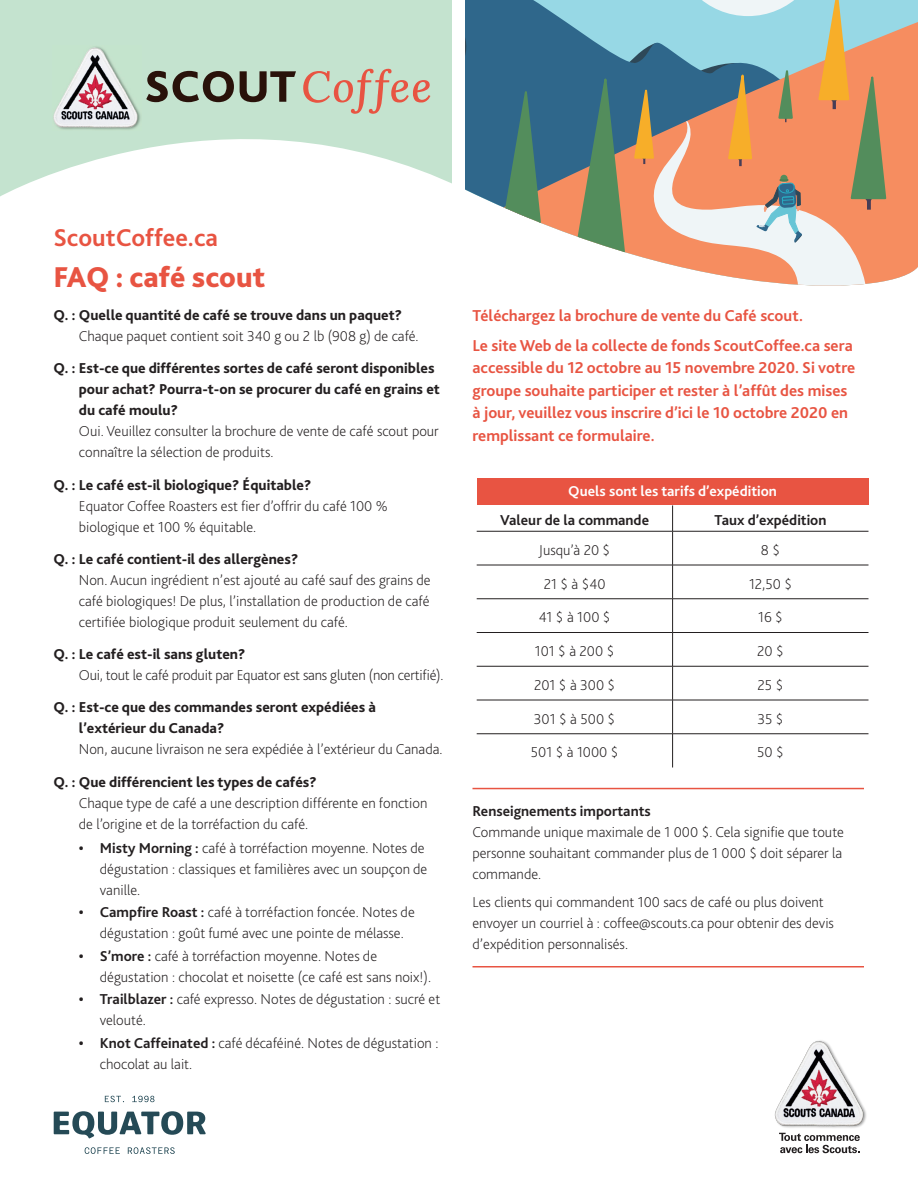
<style>
.page{position:relative;width:918px;height:1188px;background:#fff}
.page>*{position:absolute;margin:0;border:0;box-sizing:border-box;transform-origin:0 0}
.t1{font:800 30px "Bliss 2";color:#e85442}
.t2{font:700 25.5px "Bliss 2";color:#e85442}
.t3{font:700 16.5px/22.5px "Bliss 2";color:#e85442}
.indented{font:200 15px/21px "Bliss 2";color:#231f20}
.t4{font:800 15px/21px "Bliss 2";color:#231f20}
.t5{font:700 15px "Bliss 2";color:#231f20}
.t6{font:700 15px "Bliss 2";color:#fff}
.s1{font-weight:700}
</style>
<div class="page">
<div style="left:477px;top:478px;width:391px;height:27px;background:#e85442"></div>
<svg style="left:672px;top:505px;width:1px;height:26px"></svg>
<hr style="left:477px;top:531px;width:196px;height:1px;background:#231f20">
<hr style="left:673px;top:531px;width:195px;height:1px;background:#231f20">
<hr style="left:672px;top:531px;width:1px;height:34px;background:#231f20">
<hr style="left:477px;top:565px;width:196px;height:1px;background:#231f20">
<hr style="left:673px;top:565px;width:195px;height:1px;background:#231f20">
<hr style="left:672px;top:565px;width:1px;height:34px;background:#231f20">
<hr style="left:477px;top:599px;width:196px;height:1px;background:#231f20">
<hr style="left:673px;top:599px;width:195px;height:1px;background:#231f20">
<hr style="left:672px;top:599px;width:1px;height:33px;background:#231f20">
<hr style="left:477px;top:632px;width:196px;height:1px;background:#231f20">
<hr style="left:673px;top:632px;width:195px;height:1px;background:#231f20">
<hr style="left:672px;top:633px;width:1px;height:33px;background:#231f20">
<hr style="left:477px;top:666px;width:196px;height:1px;background:#231f20">
<hr style="left:673px;top:666px;width:195px;height:1px;background:#231f20">
<hr style="left:672px;top:666px;width:1px;height:34px;background:#231f20">
<hr style="left:477px;top:700px;width:196px;height:1px;background:#231f20">
<hr style="left:673px;top:700px;width:195px;height:1px;background:#231f20">
<hr style="left:672px;top:700px;width:1px;height:34px;background:#231f20">
<hr style="left:477px;top:734px;width:196px;height:1px;background:#231f20">
<hr style="left:673px;top:734px;width:195px;height:1px;background:#231f20">
<hr style="left:672px;top:734px;width:1px;height:34px;background:#231f20">
<svg style="left:105px;top:1096px;width:19px;height:6px"></svg>
<svg style="left:132px;top:1096px;width:23px;height:6px"></svg>
<svg style="left:85px;top:1147px;width:35px;height:7px"></svg>
<svg style="left:128px;top:1147px;width:47px;height:7px"></svg>
<svg style="left:54px;top:1111px;width:152px;height:28px"></svg>
<img style="left:774px;top:1040px;width:93px;height:93px">
<svg style="left:779px;top:1133px;width:81px;height:20px"></svg>
<svg style="left:0;top:0;width:452px;height:197px;fill:#c4e3cf"></svg>
<svg style="left:146px;top:71px;width:150px;height:31px;background:#7e8576"></svg>
<svg style="left:303px;top:69px;width:127px;height:45px;background:#cbc3af"></svg>
<img style="left:53px;top:46px;width:89px;height:85px">
<svg style="left:543px;top:15px;width:375px;height:266px;background:#bd907f"></svg>
<svg style="left:465px;top:0;width:78px;height:224px;background:#44778d"></svg>
<svg style="left:567px;top:0;width:320px;height:286px"></svg>
<hr style="left:472px;top:788px;width:392px;height:1px;background:#e85442">
<hr style="left:472px;top:966px;width:392px;height:2px;background:#e85442">
<p class="t2" style="left:53px;top:221px;width:166px">ScoutCoffee.ca</p>
<p class="t1" style="left:53px;top:259px;width:213px">FAQ : café scout</p>
<p class="t4" style="left:53px;top:304px;width:350px">Q. : Quelle quantité de café se trouve dans un paquet?</p>
<p class="indented" style="left:79px;top:325px;width:341px">Chaque paquet contient soit 340 g ou 2 lb (908 g) de café.</p>
<p class="t4" style="left:79px;top:357px;width:363px;text-indent:-26px">Q. : Est-ce que différentes sortes de café seront disponibles pour achat? Pourra-t-on se procurer du café en grains et du café moulu?</p>
<p class="indented" style="left:79px;top:420px;width:361px">Oui. Veuillez consulter la brochure de vente de café scout pour connaître la sélection de produits.</p>
<p class="t4" style="left:53px;top:474px;width:260px">Q. : Le café est-il biologique? Équitable?</p>
<p class="indented" style="left:79px;top:495px;width:310px">Equator Coffee Roasters est fier d’offrir du café 100 % biologique et 100 % équitable.</p>
<p class="t4" style="left:53px;top:548px;width:247px">Q. : Le café contient-il des allergènes?</p>
<p class="indented" style="left:79px;top:569px;width:353px;text-align:justify">Non. Aucun ingrédient n’est ajouté au café sauf des grains de café biologiques! De plus, l’installation de production de café certifiée biologique produit seulement du café.</p>
<p class="t4" style="left:53px;top:643px;width:194px">Q. : Le café est-il sans gluten?</p>
<p class="indented" style="left:79px;top:664px;width:366px">Oui, tout le café produit par Equator est sans gluten (non certifié).</p>
<p class="t4" style="left:79px;top:696px;width:299px;text-indent:-26px">Q. : Est-ce que des commandes seront expédiées à l’extérieur du Canada?</p>
<p class="indented" style="left:79px;top:738px;width:365px">Non, aucune livraison ne sera expédiée à l’extérieur du Canada.</p>
<p class="t4" style="left:53px;top:771px;width:265px">Q. : Que différencient les types de cafés?</p>
<p class="indented" style="left:79px;top:792px;width:350px">Chaque type de café a une description différente en fonction de l’origine et de la torréfaction du café.</p>
<p class="indented" style="left:100px;top:837px;width:329px;text-indent:-21px"><span class="s1">• Misty Morning :</span> café à torréfaction moyenne. Notes de dégustation : classiques et familières avec un soupçon de vanille.</p>
<p class="indented" style="left:100px;top:901px;width:316px;text-indent:-21px"><span class="s1">• Campfire Roast :</span> café à torréfaction foncée. Notes de dégustation : goût fumé avec une pointe de mélasse.</p>
<p class="indented" style="left:100px;top:945px;width:333px;text-indent:-21px"><span class="s1">• S’more :</span> café à torréfaction moyenne. Notes de dégustation : chocolat et noisette (ce café est sans noix!).</p>
<p class="indented" style="left:100px;top:988px;width:342px;text-indent:-21px"><span class="s1">• Trailblazer :</span> café expresso. Notes de dégustation : sucré et velouté.</p>
<p class="indented" style="left:100px;top:1032px;width:340px;text-indent:-21px"><span class="s1">• Knot Caffeinated :</span> café décaféiné. Notes de dégustation : chocolat au lait.</p>
<p class="t3" style="left:472px;top:304px;width:332px">Téléchargez la brochure de vente du Café scout.</p>
<p class="t3" style="left:472px;top:333px;width:384px">Le site Web de la collecte de fonds ScoutCoffee.ca sera accessible du 12 octobre au 15 novembre 2020. Si votre groupe souhaite participer et rester à l’affût des mises à jour, veuillez vous inscrire d’ici le 10 octobre 2020 en remplissant ce formulaire.</p>
<p class="t6" style="left:568px;top:482px;width:210px">Quels sont les tarifs d’expédition</p>
<p class="t5" style="left:500px;top:511px;width:150px">Valeur de la commande</p>
<p class="t5" style="left:715px;top:511px;width:113px">Taux d’expédition</p>
<p class="indented" style="left:539px;top:539px;width:73px">Jusqu’à 20 $</p>
<p class="indented" style="left:761px;top:539px;width:21px">8 $</p>
<p class="indented" style="left:544px;top:573px;width:63px">21 $ à $40</p>
<p class="indented" style="left:749px;top:573px;width:45px">12,50 $</p>
<p class="indented" style="left:539px;top:607px;width:73px">41 $ à 100 $</p>
<p class="indented" style="left:758px;top:607px;width:26px">16 $</p>
<p class="indented" style="left:535px;top:640px;width:81px">101 $ à 200 $</p>
<p class="indented" style="left:757px;top:640px;width:28px">20 $</p>
<p class="indented" style="left:534px;top:674px;width:83px">201 $ à 300 $</p>
<p class="indented" style="left:758px;top:674px;width:27px">25 $</p>
<p class="indented" style="left:534px;top:708px;width:83px">301 $ à 500 $</p>
<p class="indented" style="left:757px;top:708px;width:28px">35 $</p>
<p class="indented" style="left:531px;top:742px;width:89px">501 $ à 1000 $</p>
<p class="indented" style="left:757px;top:742px;width:28px">50 $</p>
<p class="t5" style="left:472px;top:802px;width:180px">Renseignements importants</p>
<p class="indented" style="left:472px;top:821px;width:373px;text-align:justify">Commande unique maximale de 1 000 $. Cela signifie que toute personne souhaitant commander plus de 1 000 $ doit séparer la commande.</p>
<p class="indented" style="left:472px;top:891px;width:363px">Les clients qui commandent 100 sacs de café ou plus doivent envoyer un courriel à : coffee@scouts.ca pour obtenir des devis d’expédition personnalisés.</p>
</div>
